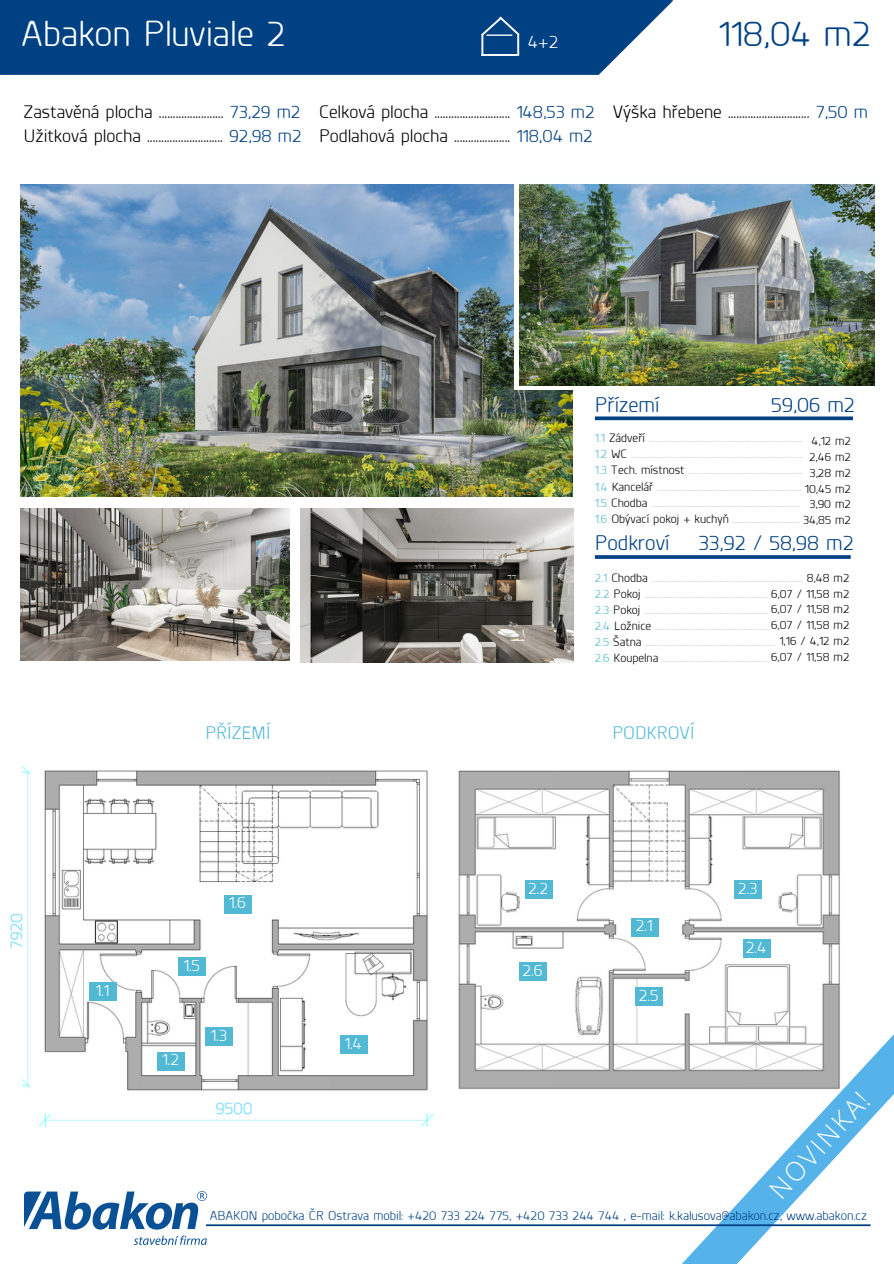
<style>
.page{position:relative;width:894px;height:1264px;background:#fff}
.page>*{position:absolute;margin:0;border:0;box-sizing:border-box;transform-origin:0 0}
.t1{font:36px "Planer";color:#fff}
.t2{font:36px "Planer";color:#004184}
.t3{font:300 26.4px "Open Sans";color:#fff}
.t4{font:21px "Planer";color:#004184}
.t5{font:18px "Planer";color:#000}
.t6{font:18px "Planer";color:#52b9d5}
.t7{font:18px "Planer";color:#fff}
.t8{font:16.5px "Planer";color:#feffff}
.t9{font:12.75px "Planer";color:#004184}
.t10{font:12px "Planer";color:#c1c3c3}
.t11{font:12px "Planer";color:#000}
.s1{color:#004184}
.s2{color:#52b9d5}
.s3{color:#000}
</style>
<div class="page">
<img style="left:20px;top:185px;width:552px;height:312px">
<svg style="left:513px;top:184px;width:362px;height:205px"></svg>
<svg style="left:594px;top:416px;width:258px;height:4px"></svg>
<svg style="left:594px;top:555px;width:256px;height:4px"></svg>
<img style="left:20px;top:508px;width:269px;height:152px">
<img style="left:300px;top:508px;width:273px;height:155px">
<div style="left:0;top:0;width:672px;height:75px;background:#004184"></div>
<img style="left:458px;top:770px;width:382px;height:319px">
<svg style="left:635px;top:937px;width:258px;height:326px"></svg>
<img style="left:519px;top:185px;width:355px;height:200px">
<svg style="left:481px;top:16px;width:38px;height:40px;background:#2e639a"></svg>
<img style="left:39px;top:770px;width:395px;height:357px">
<img style="left:11px;top:765px;width:19px;height:324px">
<div style="left:89px;top:982px;width:27px;height:18px;background:#52b9d5"></div>
<div style="left:158px;top:1052px;width:27px;height:18px;background:#52b9d5"></div>
<div style="left:206px;top:1027px;width:27px;height:18px;background:#52b9d5"></div>
<div style="left:340px;top:1035px;width:27px;height:18px;background:#52b9d5"></div>
<div style="left:179px;top:957px;width:27px;height:18px;background:#52b9d5"></div>
<div style="left:224px;top:895px;width:27px;height:18px;background:#52b9d5"></div>
<div style="left:631px;top:918px;width:27px;height:18px;background:#52b9d5"></div>
<div style="left:525px;top:880px;width:27px;height:18px;background:#52b9d5"></div>
<div style="left:734px;top:880px;width:27px;height:18px;background:#52b9d5"></div>
<div style="left:743px;top:939px;width:27px;height:18px;background:#52b9d5"></div>
<div style="left:635px;top:987px;width:27px;height:18px;background:#52b9d5"></div>
<div style="left:519px;top:962px;width:27px;height:18px;background:#52b9d5"></div>
<img style="left:25px;top:1191px;width:181px;height:53px">
<svg style="left:206px;top:1224px;width:664px;height:2px"></svg>
<p class="t1" style="left:21px;top:21px;width:265px">Abakon Pluviale 2</p>
<p class="t7" style="left:527px;top:36px;width:32px">4+2</p>
<p class="t2" style="left:718px;top:21px;width:154px">118,04 m2</p>
<p class="t5" style="left:24px;top:105px;width:278px">Zastavěná plocha ....................... <span class="s1">73,29 m2</span></p>
<p class="t5" style="left:24px;top:130px;width:279px">Užitková plocha ........................... <span class="s1">92,98 m2</span></p>
<p class="t5" style="left:319px;top:105px;width:277px">Celková plocha ........................... <span class="s1">148,53 m2</span></p>
<p class="t5" style="left:319px;top:130px;width:275px">Podlahová plocha .................... <span class="s1">118,04 m2</span></p>
<p class="t5" style="left:612px;top:105px;width:256px">Výška hřebene ............................. <span class="s1">7,50 m</span></p>
<p class="t4" style="left:594px;top:397px;width:66px">Přízemí</p>
<p class="t10" style="left:594px;top:434px;width:209px"><span class="s2">1.1</span> <span class="s3">Zádveří</span> ..................................................................................</p>
<p class="t10" style="left:594px;top:450px;width:210px"><span class="s2">1.2</span> <span class="s3">WC</span> ............................................................................................</p>
<p class="t10" style="left:594px;top:466px;width:210px"><span class="s2">1.3</span> <span class="s3">Tech. místnost</span> .............................................................</p>
<p class="t10" style="left:594px;top:482px;width:208px"><span class="s2">1.4</span> <span class="s3">Kancelář</span> .............................................................................</p>
<p class="t10" style="left:594px;top:498px;width:206px"><span class="s2">1.5</span> <span class="s3">Chodba</span> ...............................................................................</p>
<p class="t10" style="left:594px;top:514px;width:207px"><span class="s2">1.6</span> <span class="s3">Obývací pokoj + kuchyň</span> ....................................</p>
<p class="t4" style="left:594px;top:535px;width:76px">Podkroví</p>
<p class="t10" style="left:594px;top:573px;width:256px"><span class="s2">2.1</span> <span class="s3">Chodba</span> ................................................................................. <span class="s3">8,48 m2</span></p>
<p class="t10" style="left:594px;top:589px;width:256px"><span class="s2">2.2</span> <span class="s3">Pokoj</span> .................................................................. <span class="s3">6,07 / 11,58 m2</span></p>
<p class="t10" style="left:594px;top:605px;width:256px"><span class="s2">2.3</span> <span class="s3">Pokoj</span> .................................................................. <span class="s3">6,07 / 11,58 m2</span></p>
<p class="t10" style="left:594px;top:621px;width:256px"><span class="s2">2.4</span> <span class="s3">Ložnice</span> .............................................................<span class="s3">6,07 / 11,58 m2</span></p>
<p class="t10" style="left:594px;top:637px;width:256px"><span class="s2">2.5</span> <span class="s3">Šatna</span> ..................................................................... <span class="s3">1,16 / 4,12 m2</span></p>
<p class="t10" style="left:594px;top:653px;width:176px"><span class="s2">2.6</span> <span class="s3">Koupelna</span> .........................................................</p>
<p class="t4" style="left:770px;top:397px;width:85px">59,06 m2</p>
<p class="t11" style="left:811px;top:437px;width:41px">4,12 m2</p>
<p class="t11" style="left:809px;top:453px;width:43px">2,46 m2</p>
<p class="t11" style="left:809px;top:468px;width:43px">3,28 m2</p>
<p class="t11" style="left:804px;top:484px;width:48px">10,45 m2</p>
<p class="t11" style="left:809px;top:500px;width:43px">3,90 m2</p>
<p class="t11" style="left:802px;top:516px;width:49px">34,85 m2</p>
<p class="t4" style="left:698px;top:535px;width:157px">33,92 / 58,98 m2</p>
<p class="t11" style="left:770px;top:652px;width:80px">6,07 / 11,58 m2</p>
<p class="t6" style="left:205px;top:726px;width:67px">PŘÍZEMÍ</p>
<p class="t6" style="left:612px;top:726px;width:84px">PODKROVÍ</p>
<p class="t8" style="left:95px;top:984px;width:15px">1.1</p>
<p class="t8" style="left:183px;top:959px;width:18px">1.5</p>
<p class="t8" style="left:229px;top:896px;width:19px">1.6</p>
<p class="t8" style="left:528px;top:882px;width:22px">2.2</p>
<p class="t8" style="left:737px;top:882px;width:21px">2.3</p>
<p class="t8" style="left:522px;top:964px;width:22px">2.6</p>
<p class="t8" style="left:635px;top:919px;width:18px">2.1</p>
<p class="t8" style="left:638px;top:989px;width:21px">2.5</p>
<p class="t8" style="left:745px;top:941px;width:22px">2.4</p>
<p class="t8" style="left:162px;top:1053px;width:18px">1.2</p>
<p class="t8" style="left:210px;top:1029px;width:18px">1.3</p>
<p class="t8" style="left:344px;top:1037px;width:19px">1.4</p>
<p class="t3" style="left:760px;top:1182px;width:135px;rotate:-48deg">NOVINKA!</p>
<p class="t9" style="left:210px;top:1211px;width:658px">ABAKON pobočka ČR Ostrava mobil: +420 733 224 775, +420 733 244 744 , e-mail: k.kalusova@abakon.cz, www.abakon.cz</p>
</div>
